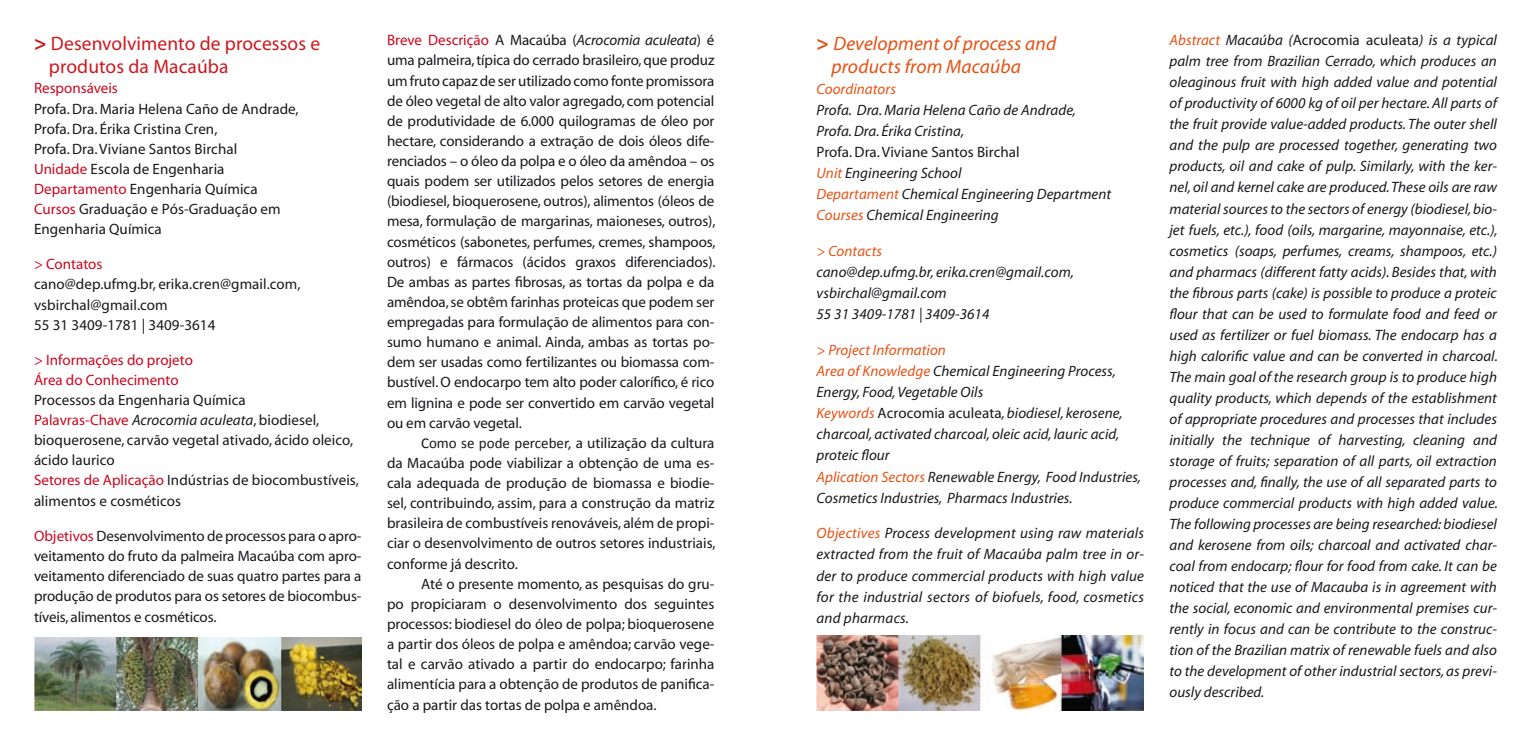
<style>
.page{position:relative;width:1531px;height:745px;background:#fff}
.page>*{position:absolute;margin:0;border:0;box-sizing:border-box;transform-origin:0 0}
.t1{font:19.5px/23.4px "Myriad";letter-spacing:.005em;color:#cd1a1f}
.t2{font:italic 19.5px/23.4px "Myriad";letter-spacing:.005em;color:#e75113}
.t3{font:italic 15px/21px "Myriad";letter-spacing:.005em;color:#1a171c}
.t4{font:15px/20.1px "Myriad";letter-spacing:.005em;color:#1a171c;text-align:justify}
.t5{font:15px/20.1px "Myriad";color:#cd071e}
.t6{font:italic 15px "Myriad";letter-spacing:.005em;color:#e75113}
.s1{font-weight:700;font-size:21px}
.s2{color:#cd071e}
.s3{font-style:italic}
.s4{font-family:"Calibri"}
.s5{font-weight:700;font-style:normal;font-size:21px}
.s6{font-style:normal}
.s7{color:#e75113}
</style>
<div class="page">
<img style="left:34px;top:637px;width:327px;height:73px">
<img style="left:816px;top:635px;width:328px;height:75px">
<h1 class="t1" style="left:49px;top:32px;width:273px;text-indent:-15px"><span class="s1">&gt;</span> Desenvolvimento de processos e produtos da Macaúba</h1>
<p class="t5" style="left:34px;top:79px;width:85px">Responsáveis</p>
<p class="t4" style="left:34px;top:99px;width:266px;text-align:left">Profa. Dra. Maria Helena Caño de Andrade,<br>Profa. Dra. Érika Cristina Cren,<br>Profa. Dra. Viviane Santos Birchal<br><span class="s2">Unidade</span> Escola de Engenharia<br><span class="s2">Departamento</span> Engenharia Química<br><span class="s2">Cursos</span> Graduação e Pós-Graduação em<br>Engenharia Química</p>
<p class="t5" style="left:34px;top:255px;width:70px">&gt; Contatos</p>
<p class="t4" style="left:34px;top:275px;width:268px;text-align:left">cano@dep.ufmg.br, erika.cren@gmail.com, vsbirchal@gmail.com<br>55 31 3409-1781 | 3409-3614</p>
<p class="t5" style="left:34px;top:350px;width:160px">&gt; Informações do projeto<br>Área do Conhecimento</p>
<p class="t4" style="left:34px;top:390px;width:326px;text-align:left">Processos da Engenharia Química<br><span class="s2">Palavras-Chave</span> <span class="s3">Acrocomia aculeata</span>, biodiesel, bioquerosene, carvão vegetal ativado, ácido oleico, ácido laurico<br><span class="s2">Setores de Aplicação</span> Indústrias de biocombustíveis, alimentos e cosméticos</p>
<p class="t4" style="left:34px;top:525px;width:329px"><span class="s2">Objetivos</span> Desenvolvimento de processos para o apro&shy;veitamento do fruto da palmeira Macaúba com apro&shy;veitamento diferenciado de suas quatro partes para a produção de produtos para os setores de biocombus&shy;tíveis, alimentos e cosméticos.</p>
<p class="t4" style="left:387px;top:31px;width:330px"><span class="s2">Breve Descrição</span> A Macaúba (<span class="s3">Acrocomia aculeata</span>) é uma palmeira, típica do cerrado brasileiro, que produz um fruto capaz de ser utilizado como fonte promissora de óleo vegetal de alto valor agregado, com potencial de produtividade de 6.000 quilogramas de óleo por hectare, considerando a extração de dois óleos dife&shy;renciados – o óleo da polpa e o óleo da amêndoa – os quais podem ser utilizados pelos setores de energia (biodiesel, bioquerosene, outros), alimentos (óleos de mesa, formulação de margarinas, maioneses, outros), cosméticos (sabonetes, perfumes, cremes, shampoos, outros) e fármacos (ácidos graxos diferenciados).<br>De ambas as partes fibrosas, as tortas da polpa e da amêndoa, se obtêm farinhas proteicas que podem ser empregadas para formulação de alimentos para con&shy;sumo humano e animal. Ainda, ambas as tortas po&shy;dem ser usadas como fertilizantes ou biomassa com&shy;bustível. O endocarpo tem alto poder calorífico, é rico em lignina e pode ser convertido em carvão vegetal ou em carvão vegetal.</p>
<p class="t4" style="left:387px;top:433px;width:330px;text-indent:34px"><span class="s4">Como se pode perceber,</span> a utilização da cultura da Macaúba pode viabilizar a obtenção de uma es&shy;cala adequada de produção de biomassa e biodie&shy;sel, contribuindo, assim, para a construção da matriz brasileira de combustíveis renováveis, além de propi&shy;ciar o desenvolvimento de outros setores industriais, conforme já descrito.</p>
<p class="t4" style="left:387px;top:573px;width:329px;text-indent:34px">Até o presente momento, as pesquisas do gru&shy;po propiciaram o desenvolvimento dos seguintes processos: biodiesel do óleo de polpa; bioquerosene a partir dos óleos de polpa e amêndoa; carvão vege&shy;tal e carvão ativado a partir do endocarpo; farinha alimentícia para a obtenção de produtos de panifica&shy;ção a partir das tortas de polpa e amêndoa.</p>
<h1 class="t2" style="left:831px;top:32px;width:226px;text-indent:-15px"><span class="s5">&gt;</span> Development of process and products from Macaúba</h1>
<p class="t6" style="left:816px;top:82px;width:81px">Coordinators</p>
<p class="t3" style="left:816px;top:100px;width:261px">Profa. Dra. Maria Helena Caño de Andrade,<br>Profa. Dra. Érika Cristina,</p>
<p class="t3" style="left:816px;top:142px;width:296px"><span class="s6">Profa. Dra. Viviane Santos Birchal<br></span><span class="s7">Unit</span> Engineering School<br><span class="s7">Departament</span> Chemical Engineering Department <span class="s7">Courses</span> Chemical Engineering</p>
<p class="t6" style="left:816px;top:244px;width:67px">&gt; Contacts</p>
<p class="t3" style="left:816px;top:262px;width:259px">cano@dep.ufmg.br, erika.cren@gmail.com, vsbirchal@gmail.com<br>55 31 3409-1781 | 3409-3614</p>
<p class="t3" style="left:816px;top:340px;width:326px"><span class="s7">&gt; Project Information<br>Area of Knowledge</span> Chemical Engineering Process, Energy, Food, Vegetable Oils<br><span class="s7">Keywords</span> <span class="s6">Acrocomia aculeata</span>, biodiesel, kerosene, charcoal, activated charcoal, oleic acid, lauric acid, proteic flour<br><span class="s7">Aplication Sectors</span> Renewable Energy, Food Industries, Cosmetics Industries, Pharmacs Industries.</p>
<p class="t3" style="left:816px;top:523px;width:329px;text-align:justify"><span class="s7">Objectives</span> Process development using raw materials extracted from the fruit of Macaúba palm tree in or&shy;der to produce commercial products with high value for the industrial sectors of biofuels, food, cosmetics and pharmacs.</p>
<p class="t3" style="left:1169px;top:30px;width:330px;text-align:justify"><span class="s7">Abstract</span> Macaúba (<span class="s6">Acrocomia aculeata</span>) is a typical palm tree from Brazilian Cerrado, which produces an oleaginous fruit with high added value and potential of productivity of 6000 kg of oil per hectare. All parts of the fruit provide value-added products. The outer shell and the pulp are processed together, generating two products, oil and cake of pulp. Similarly, with the ker&shy;nel, oil and kernel cake are produced. These oils are raw material sources to the sectors of energy (biodiesel, bio&shy;jet fuels, etc.), food (oils, margarine, mayonnaise, etc.), cosmetics (soaps, perfumes, creams, shampoos, etc.) and pharmacs (different fatty acids). Besides that, with the fibrous parts (cake) is possible to produce a proteic flour that can be used to formulate food and feed or used as fertilizer or fuel biomass. The endocarp has a high calorific value and can be converted in charcoal.<br>The main goal of the research group is to produce high quality products, which depends of the establishment of appropriate procedures and processes that includes initially the technique of harvesting, cleaning and storage of fruits; separation of all parts, oil extraction processes and, finally, the use of all separated parts to produce commercial products with high added value.<br>The following processes are being researched: biodiesel and kerosene from oils; charcoal and activated char&shy;coal from endocarp; flour for food from cake. It can be noticed that the use of Macauba is in agreement with the social, economic and environmental premises cur&shy;rently in focus and can be contribute to the construc&shy;tion of the Brazilian matrix of renewable fuels and also to the development of other industrial sectors, as previ&shy;ously described.</p>
</div>
